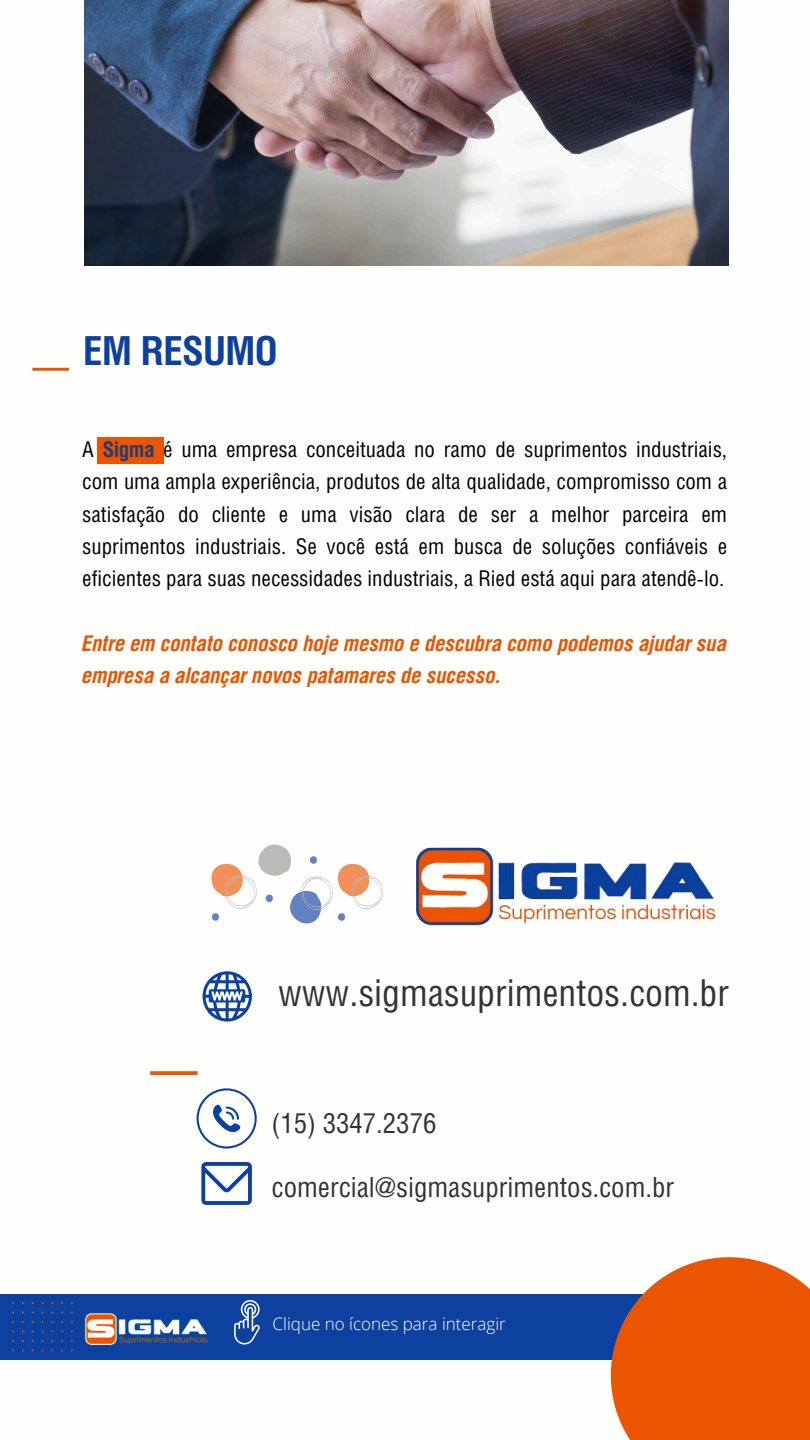
<style>
.page{position:relative;width:810px;height:1440px;background:#fff}
.page>*{position:absolute;margin:0;border:0;box-sizing:border-box;transform-origin:0 0}
.t1{font:700 40px "Helios Cond";color:#0d419f}
.t2{font:37.1px "Helios Cond";color:#333}
.t3{font:27.8px "Helios Cond";color:#333}
.t4{font:21.7px/32.2px "Helios Cond";color:#000;text-align:justify}
.t5{font:italic 700 21.7px/32.2px "Helios Cond";color:#eb5502}
.t6{font:300 17px "Open Sans";color:#fff}
.s1{font-weight:700;color:#213d70}
</style>
<div class="page">
<svg style="left:150px;top:1071px;width:48px;height:4px"></svg>
<div style="left:0;top:1295px;width:655px;height:65px;background:#0d419f"></div>
<svg style="left:611px;top:1257px;width:199px;height:183px;background:#e7641c"></svg>
<svg style="left:201px;top:1162px;width:51px;height:43px"></svg>
<svg style="left:203px;top:971px;width:49px;height:51px"></svg>
<svg style="left:234px;top:1300px;width:26px;height:44px"></svg>
<hr style="left:32px;top:368px;width:37px;height:3px;background:#eb5502">
<div style="left:97px;top:437px;width:67px;height:27px;background:#eb5502"></div>
<img style="left:84px;top:0;width:644px;height:266px">
<svg style="left:197px;top:1088px;width:60px;height:60px"></svg>
<svg style="left:12px;top:1302px;width:61px;height:49px"></svg>
<svg style="left:211px;top:844px;width:172px;height:79px"></svg>
<img style="left:78px;top:1294px;width:140px;height:51px">
<img style="left:416px;top:847px;width:300px;height:79px">
<h2 class="t1" style="left:84px;top:324px;width:195px">EM RESUMO</h2>
<p class="t4" style="left:82px;top:433px;width:646px">A <span class="s1">Sigma</span> é uma empresa conceituada no ramo de suprimentos industriais, com uma ampla experiência, produtos de alta qualidade, compromisso com a satisfação do cliente e uma visão clara de ser a melhor parceira em suprimentos industriais. Se você está em busca de soluções confiáveis e eficientes para suas necessidades industriais, a Ried está aqui para atendê-lo.</p>
<p class="t5" style="left:82px;top:627px;width:646px">Entre em contato conosco hoje mesmo e descubra como podemos ajudar sua empresa a alcançar novos patamares de sucesso.</p>
<h1 class="t2" style="left:278px;top:970px;width:452px">www.sigmasuprimentos.com.br</h1>
<h5 class="t3" style="left:272px;top:1106px;width:166px">(15) 3347.2376</h5>
<h4 class="t3" style="left:272px;top:1171px;width:404px">comercial@sigmasuprimentos.com.br</h4>
<p class="t6" style="left:273px;top:1312px;width:235px">Clique no ícones para interagir</p>
</div>
